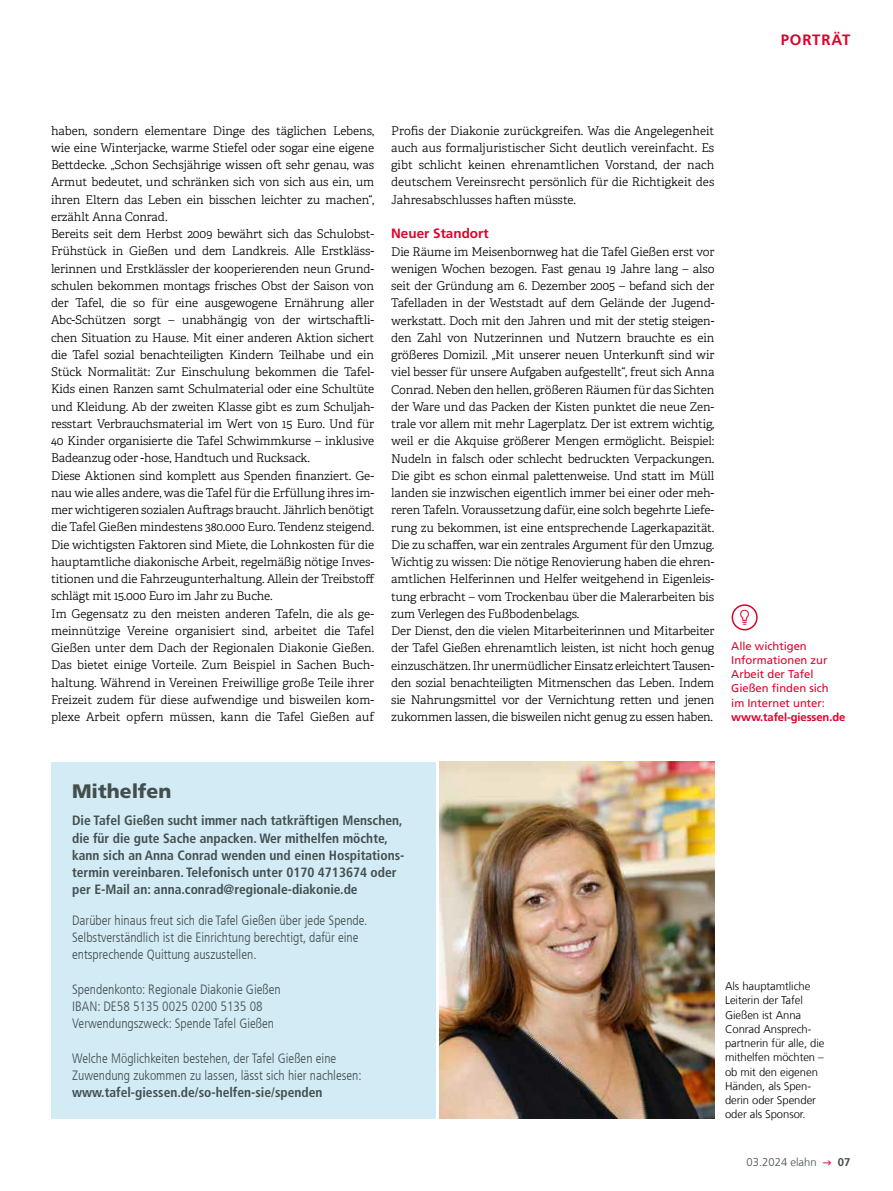
<style>
.page{position:relative;width:893px;height:1191px;background:#fff}
.page>*{position:absolute;margin:0;border:0;box-sizing:border-box;transform-origin:0 0}
.t1{font:900 19.5px "Frutiger LT Com";color:#434f4f}
.t2{font:15.15px "Netto Icons OT";color:#dc032d}
.t3{font:700 15px "Frutiger LT Com";letter-spacing:.06em;color:#dc032d}
.t4{font:300 condensed 13.5px/17.2px "Frutiger LT Com";color:#434f4f}
.t5{font:700 condensed 13.5px/17.2px "Frutiger LT Com";color:#434f4f}
.t6{font:700 13.5px "Frutiger LT Com";color:#dc032d}
.t7{font:300 12px/17.2px "Adelle";letter-spacing:-.01em;color:#000}
.t8{font:300 11.25px/14.2px "Frutiger LT Com";letter-spacing:-.005em;color:#000}
.t9{font:11.25px/14.2px "Frutiger LT Com";color:#dc032d}
.t10{font:700 11.25px "Frutiger LT Com";letter-spacing:-.01em;color:#dc032d}
.t11{font:300 11.25px "Frutiger LT Com";color:#434f4f}
.t12{font:700 11.25px "Frutiger LT Com";color:#434f4f}
</style>
<div class="page">
<div style="left:51px;top:761px;width:384px;height:357px;background:#d3ebf5"></div>
<div style="left:732px;top:604px;width:26px;height:26px;border:2px solid #dc032d;border-radius:50%"></div>
<img style="left:440px;top:761px;width:274px;height:357px">
<p class="t3" style="left:781px;top:31px;width:71px">PORTRÄT</p>
<p class="t7" style="left:51px;top:122px;width:325px">haben, sondern elementare Dinge des täglichen Lebens, wie eine Winterjacke, warme Stiefel oder sogar eine eigene Bettdecke. „Schon Sechsjährige wissen oft sehr genau, was Armut bedeutet, und schränken sich von sich aus ein, um ihren Eltern das Leben ein bisschen leichter zu machen“, erzählt Anna Conrad.<br>Bereits seit dem Herbst 2009 bewährt sich das Schulobst-Frühstück in Gießen und dem Landkreis. Alle Erstkläss&shy;lerinnen und Erstklässler der kooperierenden neun Grund&shy;schulen bekommen montags frisches Obst der Saison von der Tafel, die so für eine ausgewogene Ernährung aller Abc-Schützen sorgt – unabhängig von der wirtschaftli&shy;chen Situation zu Hause. Mit einer anderen Aktion sichert die Tafel sozial benachteiligten Kindern Teilhabe und ein Stück Normalität: Zur Einschulung bekommen die Tafel-Kids einen Ranzen samt Schulmaterial oder eine Schultüte und Kleidung. Ab der zweiten Klasse gibt es zum Schuljah&shy;resstart Verbrauchsmaterial im Wert von 15 Euro. Und für 40 Kinder organisierte die Tafel Schwimmkurse – inklusive Badeanzug oder -hose, Handtuch und Rucksack.<br>Diese Aktionen sind komplett aus Spenden finanziert. Ge&shy;nau wie alles andere, was die Tafel für die Erfüllung ihres im&shy;mer wichtigeren sozialen Auftrags braucht. Jährlich benötigt die Tafel Gießen mindestens 380.000 Euro. Tendenz steigend.<br>Die wichtigsten Faktoren sind Miete, die Lohnkosten für die hauptamtliche diakonische Arbeit, regelmäßig nötige Inves&shy;titionen und die Fahrzeugunterhaltung. Allein der Treibstoff schlägt mit 15.000 Euro im Jahr zu Buche.<br>Im Gegensatz zu den meisten anderen Tafeln, die als ge&shy;meinnützige Vereine organisiert sind, arbeitet die Tafel Gießen unter dem Dach der Regionalen Diakonie Gießen.<br>Das bietet einige Vorteile. Zum Beispiel in Sachen Buch&shy;haltung. Während in Vereinen Freiwillige große Teile ihrer Freizeit zudem für diese aufwendige und bisweilen kom&shy;plexe Arbeit opfern müssen, kann die Tafel Gießen auf</p>
<p class="t7" style="left:391px;top:122px;width:325px;text-align:justify">Profis der Diakonie zurückgreifen. Was die Angelegenheit auch aus formaljuristischer Sicht deutlich vereinfacht. Es gibt schlicht keinen ehrenamtlichen Vorstand, der nach deutschem Vereinsrecht persönlich für die Richtigkeit des Jahresabschlusses haften müsste.</p>
<p class="t6" style="left:391px;top:226px;width:99px">Neuer Standort</p>
<p class="t7" style="left:391px;top:243px;width:325px">Die Räume im Meisenbornweg hat die Tafel Gießen erst vor wenigen Wochen bezogen. Fast genau 19 Jahre lang – also seit der Gründung am 6. Dezember 2005 – befand sich der Tafelladen in der Weststadt auf dem Gelände der Jugend&shy;werkstatt. Doch mit den Jahren und mit der stetig steigen&shy;den Zahl von Nutzerinnen und Nutzern brauchte es ein größeres Domizil. „Mit unserer neuen Unterkunft sind wir viel besser für unsere Aufgaben aufgestellt“, freut sich Anna Conrad. Neben den hellen, größeren Räumen für das Sichten der Ware und das Packen der Kisten punktet die neue Zen&shy;trale vor allem mit mehr Lagerplatz. Der ist extrem wichtig, weil er die Akquise größerer Mengen ermöglicht. Beispiel:<br>Nudeln in falsch oder schlecht bedruckten Verpackungen.<br>Die gibt es schon einmal palettenweise. Und statt im Müll landen sie inzwischen eigentlich immer bei einer oder meh&shy;reren Tafeln. Voraussetzung dafür, eine solch begehrte Liefe&shy;rung zu bekommen, ist eine entsprechende Lagerkapazität.<br>Die zu schaffen, war ein zentrales Argument für den Umzug.<br>Wichtig zu wissen: Die nötige Renovierung haben die ehren&shy;amtlichen Helferinnen und Helfer weitgehend in Eigenleis&shy;tung erbracht – vom Trockenbau über die Malerarbeiten bis zum Verlegen des Fußbodenbelags.<br>Der Dienst, den die vielen Mitarbeiterinnen und Mitarbeiter der Tafel Gießen ehrenamtlich leisten, ist nicht hoch genug einzuschätzen. Ihr unermüdlicher Einsatz erleichtert Tausen&shy;den sozial benachteiligten Mitmenschen das Leben. Indem sie Nahrungsmittel vor der Vernichtung retten und jenen zukommen lassen, die bisweilen nicht genug zu essen haben.</p>
<p class="t2" style="left:735px;top:607px;width:21px">!</p>
<p class="t9" style="left:731px;top:638px;width:99px">Alle wichtigen<br>Informationen zur<br>Arbeit der Tafel<br>Gießen finden sich im Internet unter:</p>
<p class="t10" style="left:731px;top:710px;width:116px">www.tafel-giessen.de</p>
<h1 class="t1" style="left:72px;top:779px;width:101px">Mithelfen</h1>
<p class="t5" style="left:72px;top:812px;width:334px">Die Tafel Gießen sucht immer nach tatkräftigen Menschen, die für die gute Sache anpacken. Wer mithelfen möchte, kann sich an Anna Conrad wenden und einen Hospitations&shy;termin vereinbaren. Telefonisch unter 0170 4713674 oder per E-Mail an: anna.conrad@regionale-diakonie.de</p>
<p class="t4" style="left:72px;top:911px;width:297px">Darüber hinaus freut sich die Tafel Gießen über jede Spende.<br>Selbstverständlich ist die Einrichtung berechtigt, dafür eine entsprechende Quittung auszustellen.</p>
<p class="t4" style="left:72px;top:980px;width:210px">Spendenkonto: Regionale Diakonie Gießen<br>IBAN: DE58 5135 0025 0200 5135 08<br>Verwendungszweck: Spende Tafel Gießen</p>
<p class="t4" style="left:72px;top:1049px;width:291px">Welche Möglichkeiten bestehen, der Tafel Gießen eine<br>Zuwendung zukommen zu lassen, lässt sich hier nachlesen:</p>
<p class="t5" style="left:72px;top:1083px;width:252px">www.tafel-giessen.de/so-helfen-sie/spenden</p>
<p class="t8" style="left:725px;top:979px;width:101px">Als hauptamtliche<br>Leiterin der Tafel<br>Gießen ist Anna<br>Conrad Ansprech&shy;partnerin für alle, die mithelfen möchten – ob mit den eigenen<br>Händen, als Spen&shy;derin oder Spender oder als Sponsor.</p>
<p class="t11" style="left:747px;top:1155px;width:72px">03.2024 elahn</p>
<p class="t12" style="left:838px;top:1155px;width:14px">07</p>
</div>
